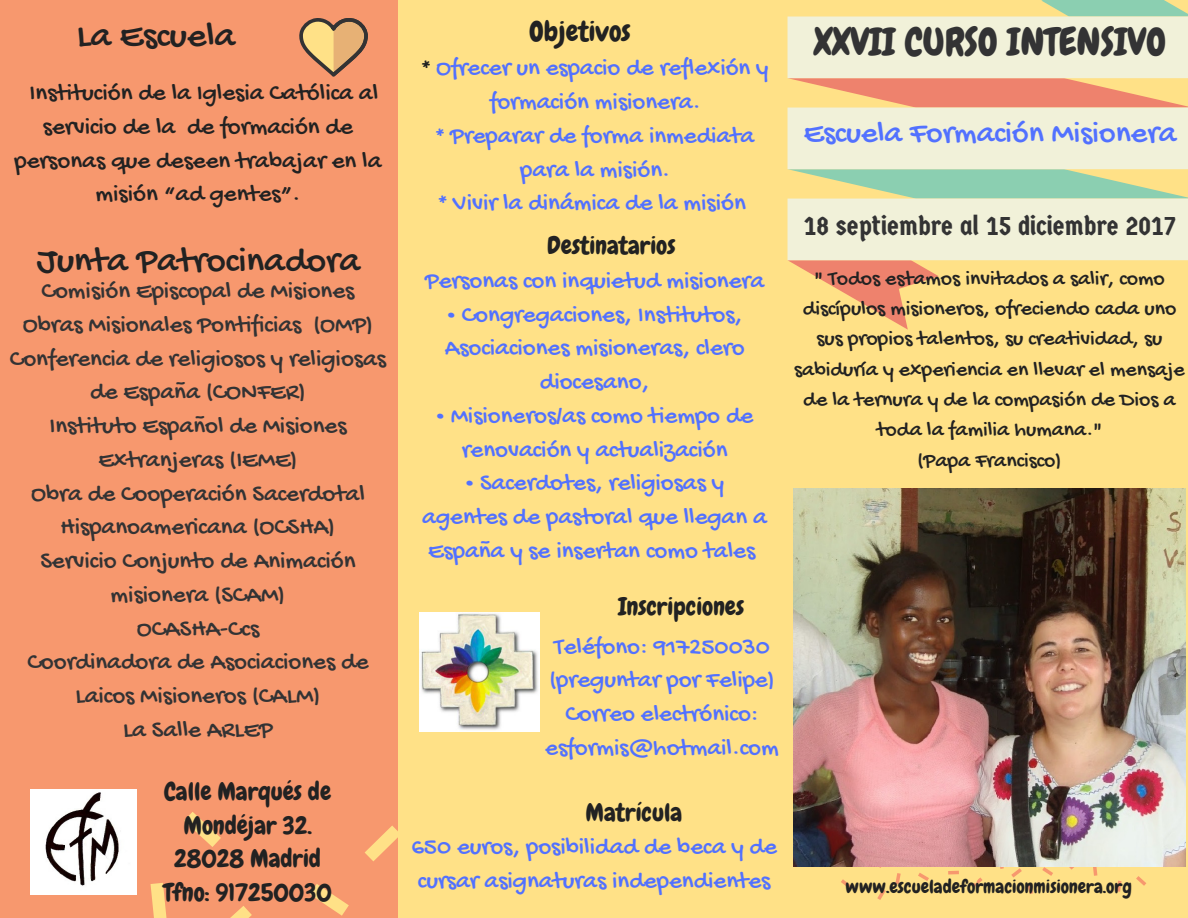
<style>
.page{position:relative;width:1188px;height:918px;background:#f7986e}
.page>*{position:absolute;margin:0;border:0;box-sizing:border-box;transform-origin:0 0}
.t1{font:38.1px "Chewy";color:#333334}
.t2{font:37.35px "Gochi Hand";color:#222}
.t3{font:31.95px "Gochi Hand";color:#5271ff}
.t4{font:28.05px "Chewy";color:#222}
.t5{font:27.15px "Germania One";color:#333334}
.t6{font:24.9px/33.8px "Gochi Hand";color:#5271ff;text-align:center}
.t7{font:24.9px/33.8px "Gochi Hand";color:#333334;text-align:center}
.t8{font:24.9px/33.8px "Gochi Hand";color:#222;text-align:center}
.t9{font:24.9px/33.8px "Chewy";color:#222;text-align:center}
.t10{font:21.75px/30.3px "Gochi Hand";color:#222;text-align:center}
.t11{font:18.75px "Chewy";color:#222}
.s1{color:#222}
</style>
<div class="page">
<div style="left:398px;top:0;width:790px;height:918px;background:#ffe187"></div>
<svg style="left:895px;top:873px;width:6px;height:11px"></svg>
<svg style="left:918px;top:873px;width:11px;height:8px"></svg>
<svg style="left:948px;top:871px;width:11px;height:4px"></svg>
<svg style="left:841px;top:879px;width:10px;height:10px"></svg>
<svg style="left:1093px;top:866px;width:4px;height:10px"></svg>
<svg style="left:1117px;top:881px;width:5px;height:11px"></svg>
<svg style="left:310px;top:884px;width:39px;height:32px"></svg>
<svg style="left:365px;top:826px;width:33px;height:35px"></svg>
<svg style="left:151px;top:883px;width:16px;height:35px"></svg>
<svg style="left:230px;top:906px;width:22px;height:12px"></svg>
<svg style="left:184px;top:812px;width:37px;height:35px"></svg>
<svg style="left:858px;top:866px;width:30px;height:34px"></svg>
<svg style="left:959px;top:866px;width:45px;height:21px"></svg>
<svg style="left:1136px;top:866px;width:33px;height:20px"></svg>
<svg style="left:1011px;top:866px;width:68px;height:28px"></svg>
<svg style="left:299px;top:18px;width:69px;height:58px"></svg>
<img style="left:30px;top:790px;width:106px;height:104px">
<svg style="left:788px;top:0;width:400px;height:330px"></svg>
<img style="left:420px;top:612px;width:120px;height:119px">
<img style="left:793px;top:488px;width:393px;height:378px">
<h2 class="t2" style="left:77px;top:16px;width:160px">La Escuela</h2>
<p class="t8" style="left:14px;top:78px;width:369px">Institución de la Iglesia Católica al servicio de la de formación de personas que deseen trabajar en la misión “ad gentes”.</p>
<h2 class="t2" style="left:37px;top:241px;width:325px">Junta Patrocinadora</h2>
<p class="t7" style="left:10px;top:276px;width:378px">Comisión Episcopal de Misiones<br>Obras Misionales Pontificias (OMP)<br>Conferencia de religiosos y religiosas de España (CONFER)<br>Instituto Español de Misiones<br>Extranjeras (IEME)<br>Obra de Cooperación Sacerdotal<br>Hispanoamericana (OCSHA)<br>Servicio Conjunto de Animación misionera (SCAM)<br>OCASHA-Ccs<br>Coordinadora de Asociaciones de<br>Laicos Misioneros (CALM)<br>La Salle ARLEP</p>
<p class="t9" style="left:164px;top:775px;width:170px">Calle Marqués de<br>Mondéjar 32.<br>28028 Madrid<br>Tfno: 917250030</p>
<p class="t4" style="left:529px;top:13px;width:103px">Objetivos</p>
<p class="t6" style="left:422px;top:53px;width:348px"><span class="s1">*</span> Ofrecer un espacio de reflexión y formación misionera.<br>* Preparar de forma inmediata para la misión.<br>* Vivir la dinámica de la misión</p>
<p class="t9" style="left:547px;top:229px;width:130px">Destinatarios</p>
<p class="t6" style="left:425px;top:265px;width:341px">Personas con inquietud misionera</p>
<p class="t6" style="left:445px;top:299px;width:301px">• Congregaciones, Institutos,<br>Asociaciones misioneras, clero diocesano,</p>
<p class="t6" style="left:436px;top:400px;width:319px">• Misioneros/as como tiempo de renovación y actualización</p>
<p class="t6" style="left:422px;top:468px;width:346px">• Sacerdotes, religiosas y agentes de pastoral que llegan a<br>España y se insertan como tales</p>
<p class="t9" style="left:618px;top:590px;width:128px">Inscripciones</p>
<p class="t6" style="left:545px;top:631px;width:235px">Teléfono: 917250030 (preguntar por Felipe)<br>Correo electrónico: esformis@hotmail.com</p>
<h1 class="t1" style="left:814px;top:18px;width:354px">XXVII CURSO INTENSIVO</h1>
<p class="t3" style="left:804px;top:116px;width:374px">Escuela Formación Misionera</p>
<p class="t5" style="left:804px;top:210px;width:374px">18 septiembre al 15 diciembre 2017</p>
<p class="t10" style="left:794px;top:264px;width:392px">" Todos estamos invitados a salir, como discípulos misioneros, ofreciendo cada uno sus propios talentos, su creatividad, su sabiduría y experiencia en llevar el mensaje de la ternura y de la compasión de Dios a toda la familia humana."<br>(Papa Francisco)</p>
<p class="t9" style="left:586px;top:796px;width:98px">Matrícula</p>
<p class="t6" style="left:411px;top:831px;width:367px;text-align:left">650 euros, posibilidad de beca y de cursar asignaturas independientes</p>
<p class="t11" style="left:846px;top:875px;width:288px">www.escueladeformacionmisionera.org</p>
</div>
